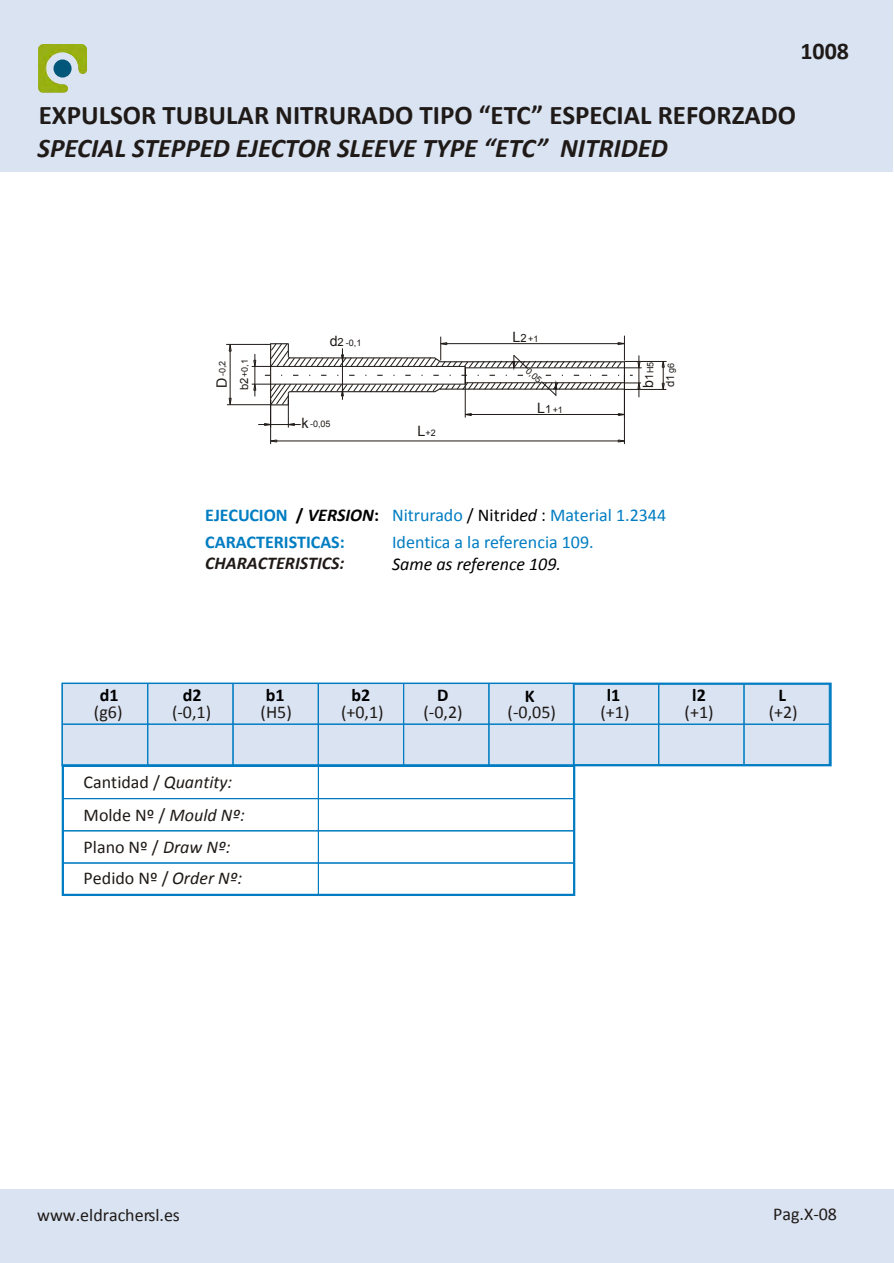
<style>
.page{position:relative;width:894px;height:1263px;background:#fff}
.page>*{position:absolute;margin:0;border:0;box-sizing:border-box;transform-origin:0 0}
.t1{font:700 27px "Calibri";color:#1f1a17}
.t2{font:italic 700 27px "Calibri";color:#1f1a17}
.t3{font:700 24px "Calibri";color:#1f1a17}
.t4{font:18px/32px "Calibri";color:#1f1a17}
.t5{font:700 18px/26.4px "Calibri";color:#007dc2}
.t6{font:18px "Calibri";color:#007dc2}
.t7{font:italic 18px "Calibri";color:#000}
.t8{font:italic 700 18px "Calibri";color:#1f1a17}
.t9{font:700 18px "Calibri";color:#000}
.t10{font:11.25px "Arial";color:#1f1a17}
.t11{font:9px "Arial";color:#1f1a17}
.s1{font-size:14.25px}
.s2{font-size:11.25px}
.s3{font-size:9px}
.s4{color:#000}
.s5{font-style:italic;color:#000}
.s6{font-weight:400}
.s7{font-weight:400;color:#000}
.s8{font-weight:400;font-style:italic;color:#000}
.s9{font-style:italic}
</style>
<div class="page">
<div style="left:0;top:1189px;width:893px;height:74px;background:#d9e3f2"></div>
<div style="left:0;top:1px;width:893px;height:171px;background:#d9e3f2"></div>
<img style="left:38px;top:44px;width:49px;height:49px">
<div style="left:54px;top:59px;width:18px;height:19px;background:#00577a;border-radius:50%"></div>
<hr style="left:271px;top:441px;width:353px;height:1px;background:#1f1a17">
<hr style="left:270px;top:400px;width:1px;height:44px;background:#1f1a17">
<svg style="left:270px;top:440px;width:8px;height:2px"></svg>
<hr style="left:226px;top:344px;width:44px;height:1px;background:#1f1a17">
<hr style="left:227px;top:404px;width:44px;height:1px;background:#1f1a17">
<hr style="left:230px;top:345px;width:1px;height:59px;background:#1f1a17">
<svg style="left:229px;top:398px;width:3px;height:7px"></svg>
<svg style="left:229px;top:345px;width:3px;height:7px"></svg>
<hr style="left:624px;top:389px;width:1px;height:55px;background:#1f1a17">
<hr style="left:624px;top:389px;width:42px;height:1px;background:#1f1a17">
<hr style="left:625px;top:361px;width:42px;height:1px;background:#1f1a17">
<svg style="left:662px;top:362px;width:3px;height:28px"></svg>
<svg style="left:252px;top:336px;width:390px;height:92px"></svg>
<div style="left:61px;top:683px;width:771px;height:83px;background:#d9e3f2"></div>
<div style="left:62px;top:724px;width:86px;height:41px;border:1px solid #007dc2"></div>
<div style="left:232px;top:683px;width:87px;height:42px;border:1px solid #007dc2"></div>
<div style="left:232px;top:724px;width:87px;height:41px;border:1px solid #007dc2"></div>
<div style="left:318px;top:683px;width:86px;height:42px;border:1px solid #007dc2"></div>
<div style="left:573px;top:683px;width:86px;height:42px;border:1px solid #007dc2"></div>
<div style="left:318px;top:724px;width:86px;height:41px;border:1px solid #007dc2"></div>
<div style="left:573px;top:724px;width:86px;height:42px;border:1px solid #007dc2"></div>
<div style="left:403px;top:683px;width:86px;height:42px;border:1px solid #007dc2"></div>
<div style="left:658px;top:683px;width:87px;height:42px;border:1px solid #007dc2"></div>
<div style="left:403px;top:724px;width:86px;height:41px;border:1px solid #007dc2"></div>
<div style="left:658px;top:724px;width:87px;height:42px;border:1px solid #007dc2"></div>
<div style="left:488px;top:683px;width:87px;height:42px;border:1px solid #007dc2"></div>
<div style="left:743px;top:683px;width:87px;height:42px;border:1px solid #007dc2"></div>
<div style="left:488px;top:724px;width:87px;height:41px;border:1px solid #007dc2"></div>
<div style="left:743px;top:724px;width:87px;height:42px;border:1px solid #007dc2"></div>
<div style="left:62px;top:798px;width:257px;height:33px;border:1px solid #007dc2"></div>
<div style="left:62px;top:830px;width:257px;height:34px;border:1px solid #007dc2"></div>
<div style="left:62px;top:862px;width:257px;height:34px;border:1px solid #007dc2"></div>
<div style="left:318px;top:798px;width:257px;height:33px;border:1px solid #007dc2"></div>
<div style="left:318px;top:830px;width:257px;height:34px;border:1px solid #007dc2"></div>
<div style="left:318px;top:862px;width:257px;height:34px;border:1px solid #007dc2"></div>
<div style="left:62px;top:765px;width:513px;height:131px;border:2px solid #007dc2"></div>
<div style="left:62px;top:683px;width:86px;height:42px;border:1px solid #007dc2"></div>
<div style="left:147px;top:683px;width:87px;height:42px;border:1px solid #007dc2"></div>
<div style="left:147px;top:724px;width:87px;height:41px;border:1px solid #007dc2"></div>
<h2 class="t3" style="left:801px;top:36px;width:50px">1008</h2>
<h1 class="t1" style="left:39px;top:98px;width:759px">EXPULSOR TUBULAR NITRURADO TIPO “ETC” ESPECIAL REFORZADO</h1>
<h1 class="t2" style="left:38px;top:130px;width:632px">SPECIAL STEPPED EJECTOR SLEEVE TYPE “ETC” NITRIDED</h1>
<p class="t11" style="left:216px;top:388px;width:29px;rotate:-90deg"><span class="s1">D</span> -0,2</p>
<p class="t11" style="left:239px;top:390px;width:32px;rotate:-90deg"><span class="s2">b2</span>+0,1</p>
<p class="t11" style="left:330px;top:337px;width:33px"><span class="s1">d</span><span class="s2">2</span> -0,1</p>
<p class="t11" style="left:302px;top:418px;width:30px"><span class="s1">k</span>-0,05</p>
<p class="t11" style="left:418px;top:427px;width:20px"><span class="s1">L</span>+2</p>
<p class="t11" style="left:513px;top:333px;width:27px"><span class="s1">L</span><span class="s2">2</span> +1</p>
<p class="t11" style="left:531px;top:365px;width:19px;rotate:41deg">0,05</p>
<p class="t11" style="left:537px;top:403px;width:27px"><span class="s1">L</span><span class="s2">1</span> +1</p>
<p class="t11" style="left:644px;top:388px;width:27px;rotate:-90deg"><span class="s1">b</span><span class="s2">1</span>H5</p>
<p class="t10" style="left:663px;top:387px;width:25px;rotate:-90deg">d1<span class="s3">g6</span></p>
<p class="t5" style="left:205px;top:502px;width:462px">EJECUCION <span class="s4">/</span> <span class="s5">VERSION</span><span class="s4">:</span> <span class="s6">Nitrurado</span> <span class="s7">/ Nitrid</span><span class="s8">ed</span> <span class="s7">:</span> <span class="s6">Material 1.2344<br></span>CARACTERISTICAS:</p>
<p class="t6" style="left:392px;top:530px;width:203px">Identica a la referencia 109.</p>
<p class="t8" style="left:205px;top:552px;width:141px">CHARACTERISTICS:</p>
<p class="t7" style="left:392px;top:551px;width:170px">Same as reference 109.</p>
<p class="t9" style="left:266px;top:684px;width:20px">b1</p>
<p class="t9" style="left:352px;top:684px;width:20px">b2</p>
<p class="t9" style="left:437px;top:684px;width:13px">D</p>
<p class="t9" style="left:525px;top:684px;width:11px">K</p>
<p class="t9" style="left:607px;top:684px;width:15px">l1</p>
<p class="t9" style="left:692px;top:684px;width:15px">l2</p>
<p class="t9" style="left:779px;top:684px;width:9px">L</p>
<p class="t4" style="left:261px;top:696px;width:33px">(H5)</p>
<p class="t9" style="left:100px;top:684px;width:20px">d1</p>
<p class="t9" style="left:183px;top:684px;width:20px">d2</p>
<p class="t4" style="left:94px;top:696px;width:30px">(g6)</p>
<p class="t4" style="left:172px;top:696px;width:41px">(-0,1)</p>
<p class="t4" style="left:341px;top:696px;width:44px">(+0,1)</p>
<p class="t4" style="left:423px;top:696px;width:41px">(-0,2)</p>
<p class="t4" style="left:508px;top:696px;width:50px">(-0,05)</p>
<p class="t4" style="left:600px;top:696px;width:31px">(+1)</p>
<p class="t4" style="left:685px;top:696px;width:31px">(+1)</p>
<p class="t4" style="left:769px;top:696px;width:31px">(+2)</p>
<p class="t4" style="left:84px;top:766px;width:163px">Cantidad / <span class="s9">Quantity:<br></span>Molde Nº / <span class="s9">Mould Nº:<br></span>Plano Nº / <span class="s9">Draw Nº:<br></span>Pedido Nº / <span class="s9">Order Nº:</span></p>
<p class="t4" style="left:37px;top:1199px;width:144px">www.eldrachersl.es</p>
<p class="t4" style="left:773px;top:1198px;width:65px">Pag.X-08</p>
</div>
